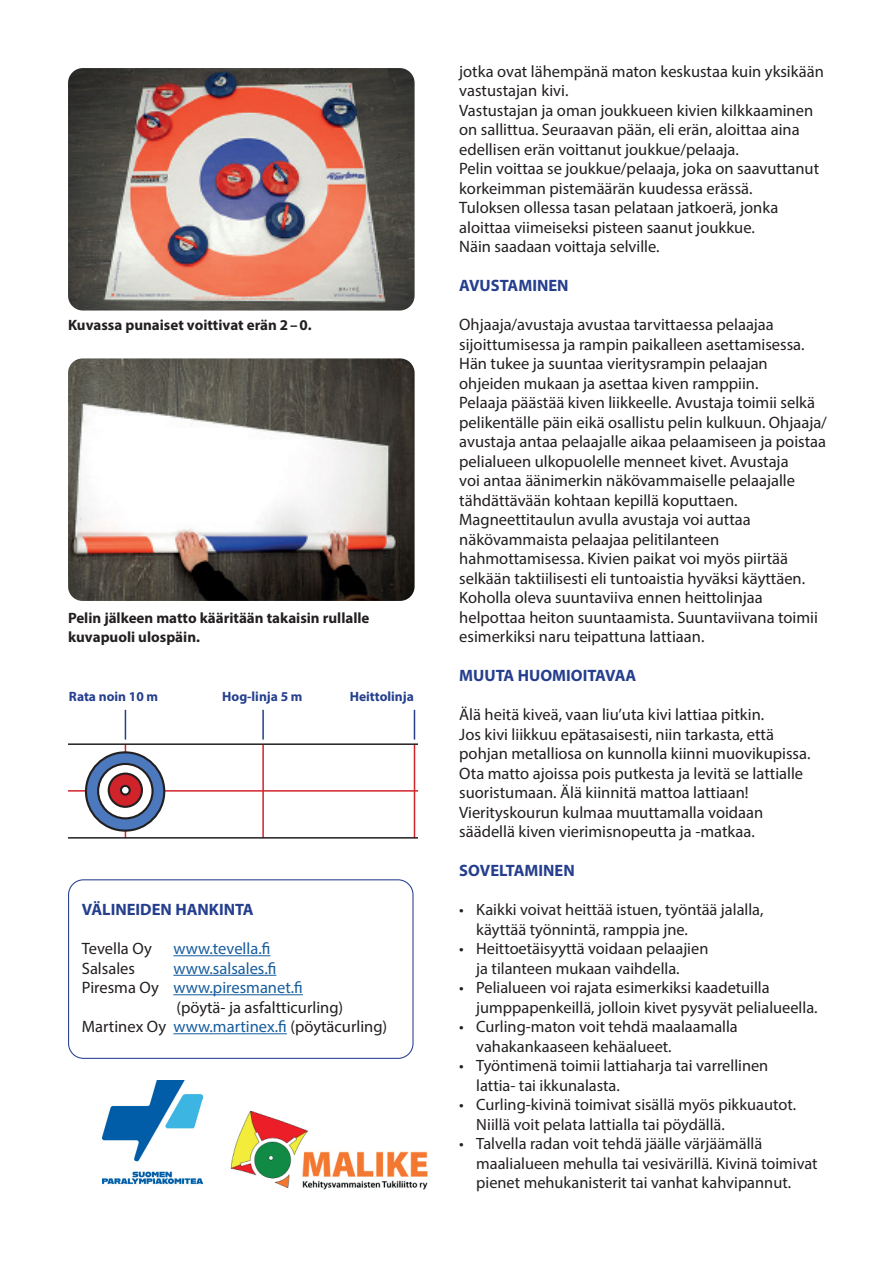
<style>
.page{position:relative;width:893px;height:1263px;background:#fff}
.page>*{position:absolute;margin:0;border:0;box-sizing:border-box;transform-origin:0 0}
.t1{font:16.5px/19.5px "Myriad Pro";color:#231f20}
.t2{font:700 16.5px "Myriad Pro";color:#253f8e}
.t3{font:16.5px "Myriad Pro";color:#175d9e}
.t4{font:16.35px/19.5px "Myriad Pro";color:#231f20}
.t5{font:700 15px/19.5px "Myriad Pro";color:#231f20}
.t6{font:700 13.5px "Myriad Pro";color:#253f8e}
.s1{color:#231f20}
.s2{color:#175d9e}
</style>
<div class="page">
<img style="left:230px;top:1110px;width:198px;height:80px">
<img style="left:102px;top:1080px;width:100px;height:105px">
<hr style="left:173px;top:955px;width:97px;height:1px;background:#175d9e">
<hr style="left:173px;top:975px;width:103px;height:1px;background:#175d9e">
<hr style="left:173px;top:994px;width:130px;height:1px;background:#175d9e">
<hr style="left:173px;top:1033px;width:114px;height:1px;background:#175d9e">
<div style="left:68px;top:879px;width:346px;height:180px;border:1px solid #253f8e;border-radius:15px"></div>
<img style="left:68px;top:358px;width:347px;height:243px">
<img style="left:68px;top:68px;width:347px;height:242px">
<hr style="left:68px;top:790px;width:350px;height:2px;background:#d1232a">
<hr style="left:125px;top:744px;width:1px;height:94px;background:#d1232a">
<hr style="left:262px;top:744px;width:2px;height:94px;background:#d1232a">
<hr style="left:414px;top:744px;width:1px;height:94px;background:#d1232a">
<hr style="left:68px;top:743px;width:350px;height:2px;background:#231f20">
<hr style="left:68px;top:837px;width:350px;height:2px;background:#231f20">
<svg style="left:86px;top:752px;width:78px;height:79px;background:#466ca9"></svg>
<div style="left:85px;top:751px;width:80px;height:81px;border:2px solid #231f20;border-radius:50%"></div>
<svg style="left:98px;top:764px;width:55px;height:54px"></svg>
<div style="left:97px;top:763px;width:57px;height:56px;border:2px solid #231f20;border-radius:50%"></div>
<div style="left:109px;top:774px;width:33px;height:33px;background:#d1232a;border-radius:50%"></div>
<div style="left:108px;top:772px;width:35px;height:36px;border:2px solid #231f20;border-radius:50%"></div>
<div style="left:121px;top:786px;width:9px;height:8px;background:#fff;border-radius:50%"></div>
<div style="left:120px;top:785px;width:11px;height:11px;border:2px solid #231f20;border-radius:50%"></div>
<hr style="left:125px;top:710px;width:1px;height:30px;background:#253f8e">
<hr style="left:262px;top:710px;width:2px;height:30px;background:#253f8e">
<hr style="left:414px;top:710px;width:1px;height:30px;background:#253f8e">
<p class="t5" style="left:68px;top:315px;width:245px">Kuvassa punaiset voittivat erän 2–0.</p>
<p class="t5" style="left:68px;top:607px;width:303px">Pelin jälkeen matto kääritään takaisin rullalle kuvapuoli ulospäin.</p>
<p class="t6" style="left:69px;top:687px;width:91px">Rata noin 10 m</p>
<p class="t6" style="left:222px;top:687px;width:82px">Hog-linja 5 m</p>
<p class="t6" style="left:350px;top:687px;width:66px">Heittolinja</p>
<p class="t2" style="left:82px;top:899px;width:173px">VÄLINEIDEN HANKINTA</p>
<p class="t1" style="left:82px;top:938px;width:71px">Tevella Oy</p>
<p class="t3" style="left:173px;top:938px;width:99px">www.tevella.fi</p>
<p class="t1" style="left:82px;top:958px;width:55px">Salsales</p>
<p class="t3" style="left:173px;top:958px;width:105px">www.salsales.fi</p>
<p class="t3" style="left:82px;top:977px;width:222px"><span class="s1">Piresma Oy</span> www.piresmanet.fi</p>
<p class="t1" style="left:176px;top:997px;width:168px">(pöytä- ja asfaltticurling)</p>
<p class="t1" style="left:82px;top:1016px;width:307px">Martinex Oy <span class="s2">www.martinex.fi</span> (pöytäcurling)</p>
<p class="t1" style="left:459px;top:61px;width:366px">jotka ovat lähempänä maton keskustaa kuin yksikään vastustajan kivi.<br>Vastustajan ja oman joukkueen kivien kilkkaaminen on sallittua. Seuraavan pään, eli erän, aloittaa aina edellisen erän voittanut joukkue/pelaaja.<br>Pelin voittaa se joukkue/pelaaja, joka on saavuttanut korkeimman pistemäärän kuudessa erässä.<br>Tuloksen ollessa tasan pelataan jatkoerä, jonka aloittaa viimeiseksi pisteen saanut joukkue.<br>Näin saadaan voittaja selville.</p>
<p class="t2" style="left:459px;top:275px;width:111px">AVUSTAMINEN</p>
<p class="t1" style="left:459px;top:314px;width:369px">Ohjaaja/avustaja avustaa tarvittaessa pelaajaa sijoittumisessa ja rampin paikalleen asettamisessa.<br>Hän tukee ja suuntaa vieritysrampin pelaajan ohjeiden mukaan ja asettaa kiven ramppiin.<br>Pelaaja päästää kiven liikkeelle. Avustaja toimii selkä pelikentälle päin eikä osallistu pelin kulkuun. Ohjaaja/ avustaja antaa pelaajalle aikaa pelaamiseen ja poistaa pelialueen ulkopuolelle menneet kivet. Avustaja<br>voi antaa äänimerkin näkövammaiselle pelaajalle tähdättävään kohtaan kepillä koputtaen.<br>Magneettitaulun avulla avustaja voi auttaa näkövammaista pelaajaa pelitilanteen hahmottamisessa. Kivien paikat voi myös piirtää selkään taktiilisesti eli tuntoaistia hyväksi käyttäen.<br>Koholla oleva suuntaviiva ennen heittolinjaa helpottaa heiton suuntaamista. Suuntaviivana toimii esimerkiksi naru teipattuna lattiaan.</p>
<p class="t2" style="left:459px;top:665px;width:179px">MUUTA HUOMIOITAVAA</p>
<p class="t1" style="left:459px;top:705px;width:353px">Älä heitä kiveä, vaan liu’uta kivi lattiaa pitkin.<br>Jos kivi liikkuu epätasaisesti, niin tarkasta, että pohjan metalliosa on kunnolla kiinni muovikupissa.<br>Ota matto ajoissa pois putkesta ja levitä se lattialle suoristumaan. Älä kiinnitä mattoa lattiaan!<br>Vierityskourun kulmaa muuttamalla voidaan säädellä kiven vierimisnopeutta ja -matkaa.</p>
<p class="t2" style="left:459px;top:860px;width:117px">SOVELTAMINEN</p>
<p class="t4" style="left:476px;top:900px;width:289px;text-indent:-17px">• Kaikki voivat heittää istuen, työntää jalalla, käyttää työnnintä, ramppia jne.</p>
<p class="t4" style="left:476px;top:939px;width:234px;text-indent:-17px">• Heittoetäisyyttä voidaan pelaajien ja tilanteen mukaan vaihdella.</p>
<p class="t4" style="left:476px;top:978px;width:343px;text-indent:-17px">• Pelialueen voi rajata esimerkiksi kaadetuilla jumppapenkeillä, jolloin kivet pysyvät pelialueella.</p>
<p class="t4" style="left:476px;top:1017px;width:263px;text-indent:-17px">• Curling-maton voit tehdä maalaamalla vahakankaaseen kehäalueet.</p>
<p class="t4" style="left:476px;top:1056px;width:294px;text-indent:-17px">• Työntimenä toimii lattiaharja tai varrellinen lattia- tai ikkunalasta.</p>
<p class="t4" style="left:476px;top:1095px;width:321px;text-indent:-17px">• Curling-kivinä toimivat sisällä myös pikkuautot.<br>Niillä voit pelata lattialla tai pöydällä.</p>
<p class="t4" style="left:476px;top:1134px;width:343px;text-indent:-17px">• Talvella radan voit tehdä jäälle värjäämällä maalialueen mehulla tai vesivärillä. Kivinä toimivat pienet mehukanisterit tai vanhat kahvipannut.</p>
</div>
